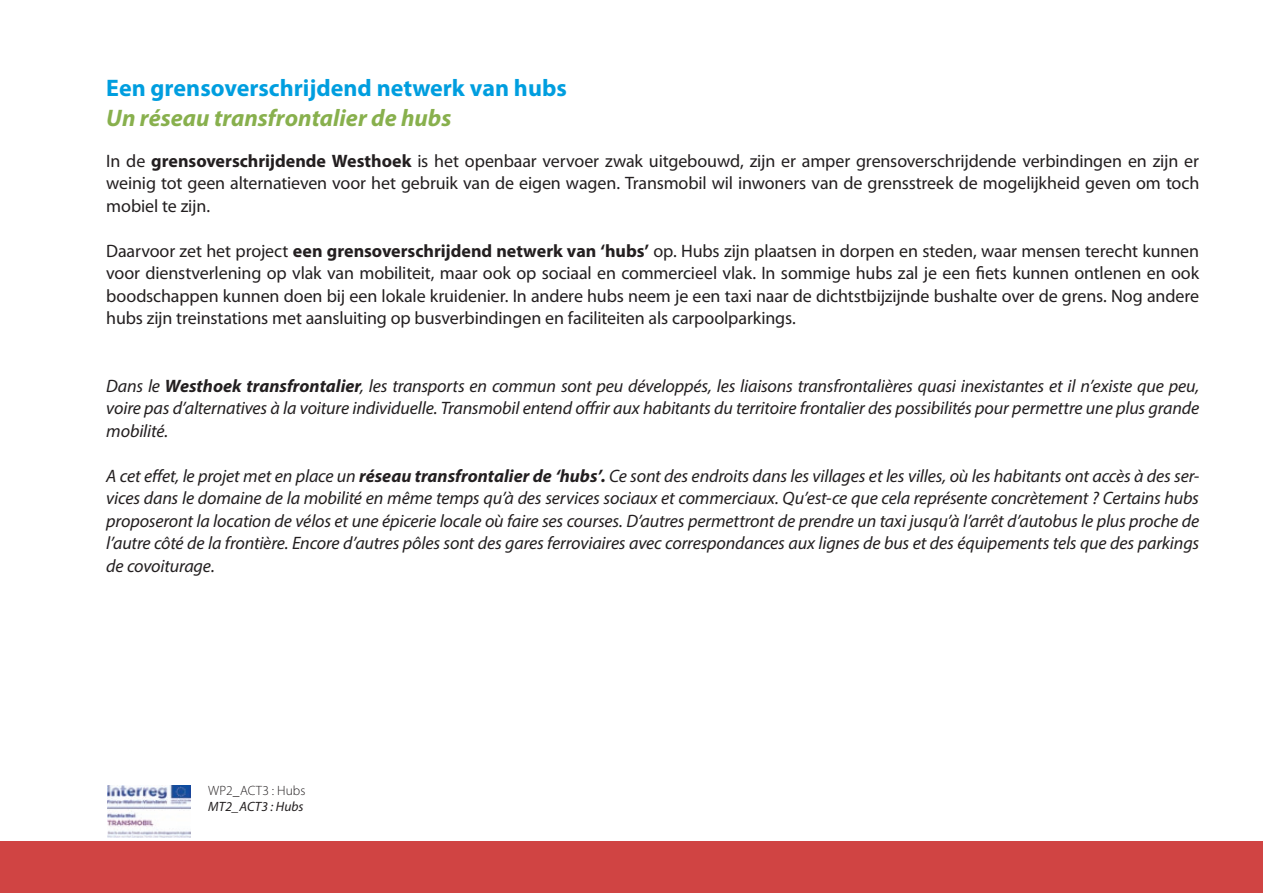
<style>
.page{position:relative;width:1263px;height:893px;background:#fff}
.page>*{position:absolute;margin:0;border:0;box-sizing:border-box;transform-origin:0 0}
._1_titel_NL{font:700 24px "Myriad Pro";color:#009edf}
._1b_Titel_FR{font:italic 700 24px "Myriad Pro";color:#88b04d}
._4_body_Frans{font:italic 18px/22.5px "Myriad Pro";letter-spacing:-.01em;color:#231f20;text-align:justify}
._2_body_NL{font:18px/22.5px "Myriad Pro";letter-spacing:-.005em;color:#231f20;text-align:justify}
.t1{font:300 13.5px "Myriad Pro";color:#231f20}
.t2{font:italic 13.5px "Myriad Pro";letter-spacing:.005em;color:#231f20}
.s1{font-weight:700}
</style>
<div class="page">
<div style="left:0;top:842px;width:1263px;height:51px;background:#d04443"></div>
<img style="left:107px;top:785px;width:83px;height:53px">
<p class="_1_titel_NL" style="left:106px;top:72px;width:462px">Een grensoverschrijdend netwerk van hubs</p>
<p class="_1b_Titel_FR" style="left:106px;top:102px;width:347px">Un réseau transfrontalier de hubs</p>
<p class="_2_body_NL" style="left:106px;top:149px;width:1094px">In de <span class="s1">grensoverschrijdende Westhoek</span> is het openbaar vervoer zwak uitgebouwd, zijn er amper grensoverschrijdende verbindingen en zijn er weinig tot geen alternatieven voor het gebruik van de eigen wagen. Transmobil wil inwoners van de grensstreek de mogelijkheid geven om toch mobiel te zijn.</p>
<p class="_2_body_NL" style="left:106px;top:239px;width:1094px">Daarvoor zet het project <span class="s1">een grensoverschrijdend netwerk van ‘hubs’</span> op. Hubs zijn plaatsen in dorpen en steden, waar mensen terecht kunnen voor dienstverlening op vlak van mobiliteit, maar ook op sociaal en commercieel vlak. In sommige hubs zal je een fiets kunnen ontlenen en ook boodschappen kunnen doen bij een lokale kruidenier. In andere hubs neem je een taxi naar de dichtstbijzijnde bushalte over de grens. Nog andere hubs zijn treinstations met aansluiting op busverbindingen en faciliteiten als carpoolparkings.</p>
<p class="_4_body_Frans" style="left:106px;top:374px;width:1094px">Dans le <span class="s1">Westhoek transfrontalier</span>, les transports en commun sont peu développés, les liaisons transfrontalières quasi inexistantes et il n’existe que peu, voire pas d’alternatives à la voiture individuelle. Transmobil entend offrir aux habitants du territoire frontalier des possibilités pour permettre une plus grande mobilité.</p>
<p class="_4_body_Frans" style="left:106px;top:464px;width:1094px">A cet effet, le projet met en place un <span class="s1">réseau transfrontalier de ‘hubs’.</span> Ce sont des endroits dans les villages et les villes, où les habitants ont accès à des ser&shy;vices dans le domaine de la mobilité en même temps qu’à des services sociaux et commerciaux. Qu’est-ce que cela représente concrètement ? Certains hubs proposeront la location de vélos et une épicerie locale où faire ses courses. D’autres permettront de prendre un taxi jusqu’à l’arrêt d’autobus le plus proche de l’autre côté de la frontière. Encore d’autres pôles sont des gares ferroviaires avec correspondances aux lignes de bus et des équipements tels que des parkings de covoiturage.</p>
<p class="t1" style="left:208px;top:782px;width:99px">WP2_ACT3 : Hubs</p>
<p class="t2" style="left:208px;top:798px;width:97px">MT2_ACT3 : Hubs</p>
</div>
